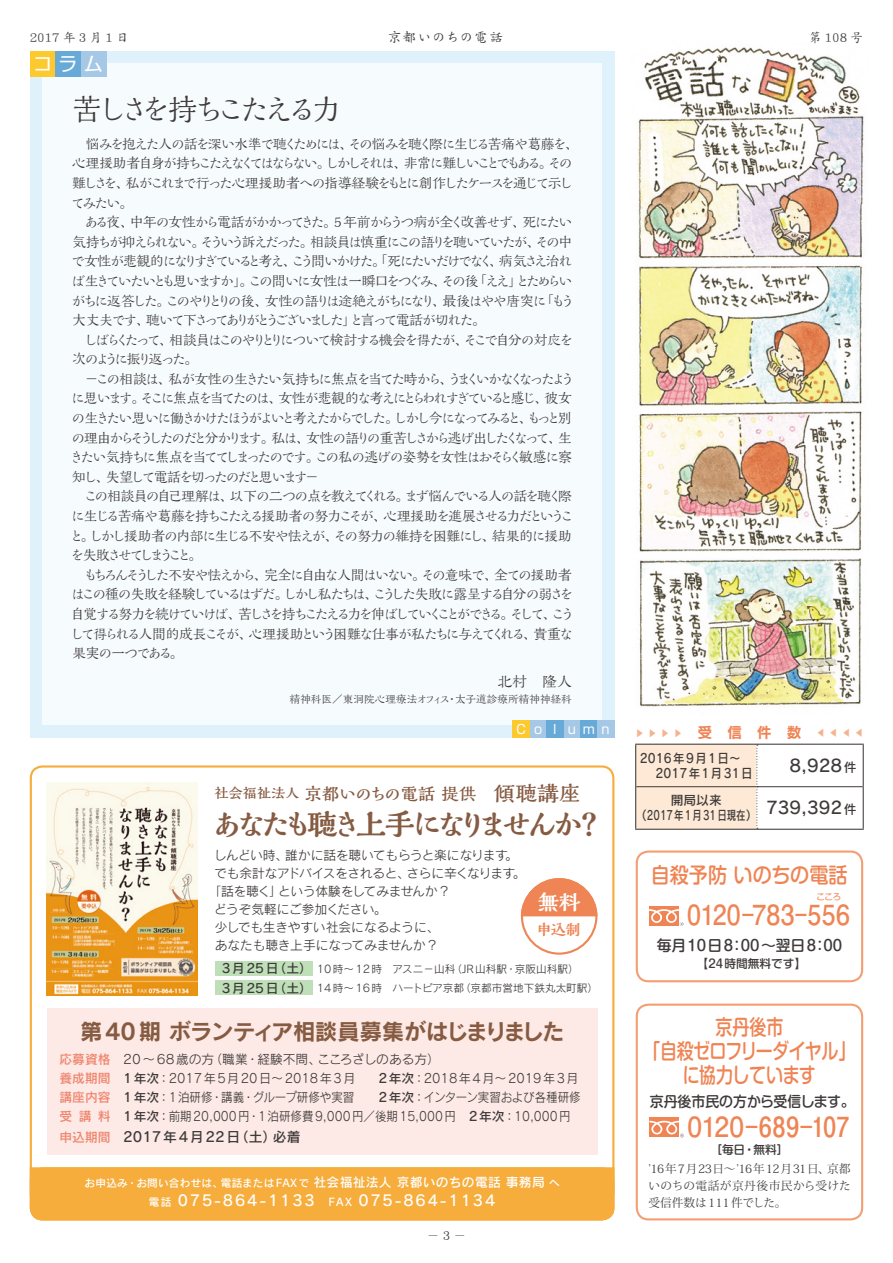
<style>
.page{position:relative;width:893px;height:1263px;background:#fff}
.page>*{position:absolute;margin:0;border:0;box-sizing:border-box;transform-origin:0 0}
.t1{font:800 29.7px "Kaimin So Std";letter-spacing:-.175em;color:#865b42}
.t2{font:29.7px "Kaimin So Std";letter-spacing:-.2em;color:#3f3b3a}
.t3{font:700 27.6px "Futo Go B101 Pro";letter-spacing:.01em;color:#ef8454;scale:.9 1}
.t4{font:700 27.6px "Futo Go B101 Pro";letter-spacing:.01em;color:#ef8454;scale:.95 1}
.t5{font:22.35px "Rodin Pro B";letter-spacing:-.025em;color:#865b42}
.t6{font:500 21.3px/24.5px "Shin M Go Pro";letter-spacing:-.02em;color:#ef8454;text-align:center;scale:.8 1}
.t7{font:500 21.3px "Shin M Go Pro";color:#ef8454;scale:.9 1}
.t8{font:800 21.3px "Kaimin So Std";color:#fff}
.t9{font:19.2px "Shin Go Pro";color:#fff}
.t10{font:700 16.95px "Kaimin So Std";letter-spacing:-.015em;color:#865b42}
.t11{font:16.95px "Rodin Pro DB";color:#3f3b3a}
.t12{font:14.85px "Rodin Pro DB";letter-spacing:.125em;color:#fff}
.t13{font:500 14.85px "Shin M Go Pro";letter-spacing:-.005em;color:#3f3b3a}
.t14{font:14.85px "Kaimin So Std";color:#3f3b3a}
.t15{font:800 14.85px "Kaimin So Std";color:#ef8454}
.t16{font:500 14.7px "Shin M Go Pro";letter-spacing:-.005em;color:#3f3b3a;scale:.95 1}
.t17{font:13.8px/19.6px "Kaimin So Std";letter-spacing:-.145em;color:#3f3b3a}
.t18{font:13.8px "Rodin Pro DB";letter-spacing:.06em;color:#3f3b3a}
.t19{font:13.8px "DF Kai Sho Std W5";letter-spacing:.04em;color:#3f3b3a}
.t20{font:12.75px/19.2px "Rodin Pro M";color:#3f3b3a}
.t21{font:12.75px "Rodin Pro M";letter-spacing:-.04em;color:#3f3b3a}
.t22{font:12.75px/14.9px "Rodin Pro DB";color:#3f3b3a}
.t23{font:12.75px/14.9px "Rodin Pro DB";letter-spacing:.125em;color:#3f3b3a;scale:.9 1}
.t24{font:12.75px "Rodin Pro M";letter-spacing:.06em;color:#3f3b3a}
.t25{font:12.75px "Rodin Pro M";letter-spacing:-.02em;color:#3f3b3a}
.t26{font:12.75px "Rodin Pro M";letter-spacing:-.025em;color:#3f3b3a}
.t27{font:12.75px "DF Kai Sho Std W5";letter-spacing:.25em;color:#3f3b3a}
.t28{font:12.75px "DF Kai Sho Std W5";letter-spacing:.125em;color:#3f3b3a}
.t29{font:12.75px "Shin Go Pro";letter-spacing:.325em;color:#fff}
.t30{font:11.7px/17px "Koz Min Pro";letter-spacing:.03em;color:#3f3b3a;text-align:justify}
.t31{font:500 11.7px "Shin M Go Pro";color:#3f3b3a}
.t32{font:10.65px/19.2px "Rodin Pro M";color:#3f3b3a}
.t33{font:10.65px "Rodin Pro DB";letter-spacing:.025em;color:#fff}
.t34{font:10.65px "Kaimin So Std";color:#3f3b3a}
.t35{font:8.55px/12.8px "Rodin Pro B";color:#f5b28e;text-align:justify}
.s1{font-size:12.75px}
.s2{font-size:13.8px}
.s3{font-size:21.3px}
.s4{font-family:"Rodin Pro DB";font-size:12.75px}
.s5{font-family:"Rodin Pro DB";color:#ef856e}
.s6{font-family:"Rodin Pro DB"}
.s7{font-size:12.75px;color:#ef856e}
.s8{font-size:10.65px}
</style>
<div class="page">
<img style="left:637px;top:47px;width:227px;height:660px">
<div style="left:31px;top:1168px;width:582px;height:51px;background:#f6ad3c;border-radius:12px"></div>
<div style="left:30px;top:1167px;width:584px;height:53px;border:2px solid #f6ad3c;border-radius:12px"></div>
<div style="left:30px;top:1167px;width:584px;height:28px;background:#f6ad3c;border:2px solid #f6ad3c"></div>
<div style="left:30px;top:51px;width:584px;height:687px;background:#dff2fc"></div>
<div style="left:43px;top:64px;width:559px;height:661px;background:#f6fbfe"></div>
<div style="left:30px;top:51px;width:25px;height:26px;background:#fcc92e"></div>
<div style="left:55px;top:51px;width:26px;height:26px;background:#67aad8"></div>
<div style="left:81px;top:51px;width:25px;height:26px;background:#a5c8e6"></div>
<div style="left:563px;top:721px;width:17px;height:17px;background:#a5c8e6"></div>
<div style="left:529px;top:721px;width:17px;height:17px;background:#a5c8e6"></div>
<div style="left:580px;top:721px;width:17px;height:17px;background:#67aad8"></div>
<div style="left:546px;top:721px;width:17px;height:17px;background:#67aad8"></div>
<div style="left:512px;top:721px;width:17px;height:17px;background:#fcc92e"></div>
<div style="left:597px;top:721px;width:17px;height:17px;background:#a5c8e6"></div>
<div style="left:636px;top:850px;width:227px;height:132px;border:2px solid #f39f74;border-radius:12px"></div>
<div style="left:636px;top:1003px;width:227px;height:217px;border:2px solid #f39f74;border-radius:12px"></div>
<hr style="left:635px;top:744px;width:122px;height:1px;background:#3f3b3a">
<hr style="left:635px;top:745px;width:1px;height:42px;background:#3f3b3a">
<hr style="left:757px;top:744px;width:107px;height:1px;background:#3f3b3a">
<hr style="left:863px;top:745px;width:1px;height:42px;background:#3f3b3a">
<hr style="left:635px;top:787px;width:1px;height:42px;background:#3f3b3a">
<hr style="left:863px;top:787px;width:1px;height:42px;background:#3f3b3a">
<hr style="left:635px;top:829px;width:122px;height:1px;background:#3f3b3a">
<hr style="left:757px;top:829px;width:107px;height:1px;background:#3f3b3a">
<hr style="left:757px;top:786px;width:106px;height:1px;background:#3f3b3a">
<div style="left:649px;top:906px;width:30px;height:20px;background:#ef8454"></div>
<svg style="left:649px;top:909px;width:35px;height:17px"></svg>
<div style="left:649px;top:1118px;width:30px;height:19px;background:#ef8454"></div>
<svg style="left:649px;top:1121px;width:35px;height:16px"></svg>
<div style="left:215px;top:961px;width:98px;height:15px;background:#bfdfb8"></div>
<div style="left:215px;top:980px;width:98px;height:15px;background:#bfdfb8"></div>
<img style="left:47px;top:782px;width:150px;height:213px">
<div style="left:521px;top:878px;width:76px;height:77px;border:2px solid #ef8454;border-radius:50%"></div>
<svg style="left:521px;top:878px;width:76px;height:38px"></svg>
<div style="left:47px;top:1008px;width:550px;height:146px;background:#fdeae6"></div>
<svg style="left:636px;top:744px;width:122px;height:85px;background:#f7e3d0"></svg>
<p class="t27" style="left:30px;top:30px;width:101px">2017年3月1日</p>
<p class="t19" style="left:388px;top:29px;width:117px">京都いのちの電話</p>
<p class="t28" style="left:809px;top:30px;width:56px">第 108 号</p>
<h3 class="t9" style="left:33px;top:48px;width:71px">コラム</h3>
<h1 class="t2" style="left:72px;top:88px;width:270px">苦しさを持ちこたえる力</h1>
<p class="t17" style="left:70px;top:133px;width:510px">　悩みを抱えた人の話を深い水準で聴くためには、その悩みを聴く際に生じる苦痛や葛藤を、心理援助者自身が持ちこたえなくてはならない。しかしそれは、非常に難しいことでもある。その難しさを、私がこれまで行った心理援助者への指導経験をもとに創作したケースを通じて示してみたい。<br>　ある夜、中年の女性から電話がかかってきた。5 年前からうつ病が全く改善せず、死にたい気持ちが抑えられない。そういう訴えだった。相談員は慎重にこの語りを聴いていたが、その中で女性が悲観的になりすぎていると考え、こう問いかけた。「死にたいだけでなく、病気さえ治れば生きていたいとも思いますか」。この問いに女性は一瞬口をつぐみ、その後「ええ」とためらいがちに返答した。このやりとりの後、女性の語りは途絶えがちになり、最後はやや唐突に「もう大丈夫です、聴いて下さってありがとうございました」と言って電話が切れた。<br>　しばらくたって、相談員はこのやりとりについて検討する機会を得たが、そこで自分の対応を次のように振り返った。<br>　−この相談は、私が女性の生きたい気持ちに焦点を当てた時から、うまくいかなくなったように思います。そこに焦点を当てたのは、女性が悲観的な考えにとらわれすぎていると感じ、彼女の生きたい思いに働きかけたほうがよいと考えたからでした。しかし今になってみると、もっと別の理由からそうしたのだと分かります。私は、女性の語りの重苦しさから逃げ出したくなって、生きたい気持ちに焦点を当ててしまったのです。この私の逃げの姿勢を女性はおそらく敏感に察知し、失望して電話を切ったのだと思います−<br>　この相談員の自己理解は、以下の二つの点を教えてくれる。まず悩んでいる人の話を聴く際に生じる苦痛や葛藤を持ちこたえる援助者の努力こそが、心理援助を進展させる力だということ。しかし援助者の内部に生じる不安や怯えが、その努力の維持を困難にし、結果的に援助を失敗させてしまうこと。<br>　もちろんそうした不安や怯えから、完全に自由な人間はいない。その意味で、全ての援助者はこの種の失敗を経験しているはずだ。しかし私たちは、こうした失敗に露呈する自分の弱さを自覚する努力を続けていけば、苦しさを持ちこたえる力を伸ばしていくことができる。そして、こうして得られる人間的成長こそが、心理援助という困難な仕事が私たちに与えてくれる、貴重な果実の一つである。</p>
<p class="t14" style="left:497px;top:671px;width:76px">北村　隆人</p>
<p class="t34" style="left:290px;top:691px;width:284px">精神科医／東洞院心理療法オフィス・太子道診療所精神神経科</p>
<p class="t29" style="left:515px;top:719px;width:99px">Ｃｏｌｕｍｎ</p>
<p class="t35" style="left:647px;top:728px;width:10px;rotate:90deg">▲</p>
<p class="t35" style="left:659px;top:728px;width:10px;rotate:90deg">▲</p>
<p class="t35" style="left:672px;top:728px;width:10px;rotate:90deg">▲</p>
<p class="t35" style="left:685px;top:728px;width:10px;rotate:90deg">▲</p>
<p class="t35" style="left:814px;top:737px;width:10px;rotate:-90deg">▲ ▲ ▲ ▲</p>
<p class="t23" style="left:656px;top:750px;width:109px;text-indent:-16px">2016年9月1日〜<br>2017年1月31日</p>
<p class="t11" style="left:790px;top:754px;width:69px">8,928<span class="s1">件</span></p>
<p class="t22" style="left:634px;top:792px;width:224px;text-indent:37px">開局以来<br>（2017年1月31日現在） <sup>739,392</sup>件</p>
<p class="t10" style="left:215px;top:782px;width:367px"><span class="s2">社会福祉法人</span> 京都いのちの電話 提供　<span class="s3">傾聴講座</span></p>
<h1 class="t1" style="left:212px;top:804px;width:393px">あなたも聴き上手になりませんか？</h1>
<p class="t21" style="left:214px;top:846px;width:305px">しんどい時、誰かに話を聴いてもらうと楽になります。</p>
<p class="t21" style="left:214px;top:865px;width:312px">でも余計なアドバイスをされると、さらに辛くなります。</p>
<p class="t21" style="left:208px;top:883px;width:244px">「話を聴く」という体験をしてみませんか？</p>
<p class="t26" style="left:214px;top:901px;width:174px">どうぞ気軽にご参加ください。</p>
<p class="t25" style="left:215px;top:919px;width:226px">少しでも生きやすい社会になるように、</p>
<p class="t20" style="left:215px;top:935px;width:225px">あなたも聴き上手になってみませんか？</p>
<p class="t32" style="left:222px;top:959px;width:378px"><span class="s4">3月25日（土）</span> 10時〜12時　アスニ−山科（JR山科駅・京阪山科駅）<br><span class="s4">3月25日（土）</span> 14時〜16時　ハートピア京都（京都市営地下鉄丸太町駅）</p>
<h3 class="t7" style="left:651px;top:857px;width:220px">自殺予防 いのちの電話</h3>
<h2 class="t3" style="left:687px;top:892px;width:182px">0120-783-556</h2>
<p class="t13" style="left:657px;top:933px;width:187px">毎月10日8：00〜翌日8：00</p>
<p class="t31" style="left:696px;top:954px;width:111px">【24時間無料です】</p>
<h3 class="t8" style="left:538px;top:887px;width:44px">無料</h3>
<p class="t15" style="left:537px;top:919px;width:45px">申込制</p>
<h3 class="t5" style="left:80px;top:1017px;width:486px">第40期ボランティア相談員募集がはじまりました</h3>
<p class="t20" style="left:60px;top:1049px;width:382px"><span class="s5">応募資格</span> 20〜68歳の方（職業・経験不問、こころざしのある方）<span class="s5">養成期間</span> <span class="s6">1年次</span>：2017年5月20日〜2018年3月</p>
<p class="t24" style="left:378px;top:1069px;width:202px"><span class="s6">2年次</span>：2018年4月〜2019年3月</p>
<p class="t20" style="left:60px;top:1087px;width:296px"><span class="s5">講座内容</span> <span class="s6">1年次</span>：1泊研修・講義・グループ研修や実習</p>
<p class="t20" style="left:60px;top:1087px;width:523px;text-indent:319px"><span class="s6">2年次</span>：インターン実習および各種研修<span class="s5">受　講　料</span> <span class="s6">1年次</span>：前期20,000円・1泊研修費9,000円／後期15,000円 <span class="s6">2年次</span>：10,000円</p>
<p class="t18" style="left:60px;top:1128px;width:243px"><span class="s7">申込期間</span> 2017年4月22日（土）必着</p>
<p class="t33" style="left:85px;top:1176px;width:477px">お申込み・お問い合わせは、電話または FAXで<span class="s1">社会福祉法人京都いのちの電話事務局</span>へ</p>
<p class="t12" style="left:149px;top:1191px;width:348px"><span class="s8">電話</span> 075-864-1133 <span class="s8">FAX</span> 075-864-1134</p>
<p class="t28" style="left:427px;top:1228px;width:41px">−3−</p>
<h3 class="t6" style="left:643px;top:1012px;width:267px">京丹後市<br>「自殺ゼロフリーダイヤル」に協力しています</h3>
<p class="t16" style="left:650px;top:1089px;width:217px">京丹後市民の方から受信します。</p>
<h2 class="t4" style="left:687px;top:1104px;width:172px">0120-689-107</h2>
<p class="t31" style="left:710px;top:1140px;width:80px">［毎日・無料］</p>
<p class="t30" style="left:648px;top:1159px;width:204px">’16年7月23日〜’16年12月31日、京都いのちの電話が京丹後市民から受けた受信件数は111件でした。</p>
</div>
